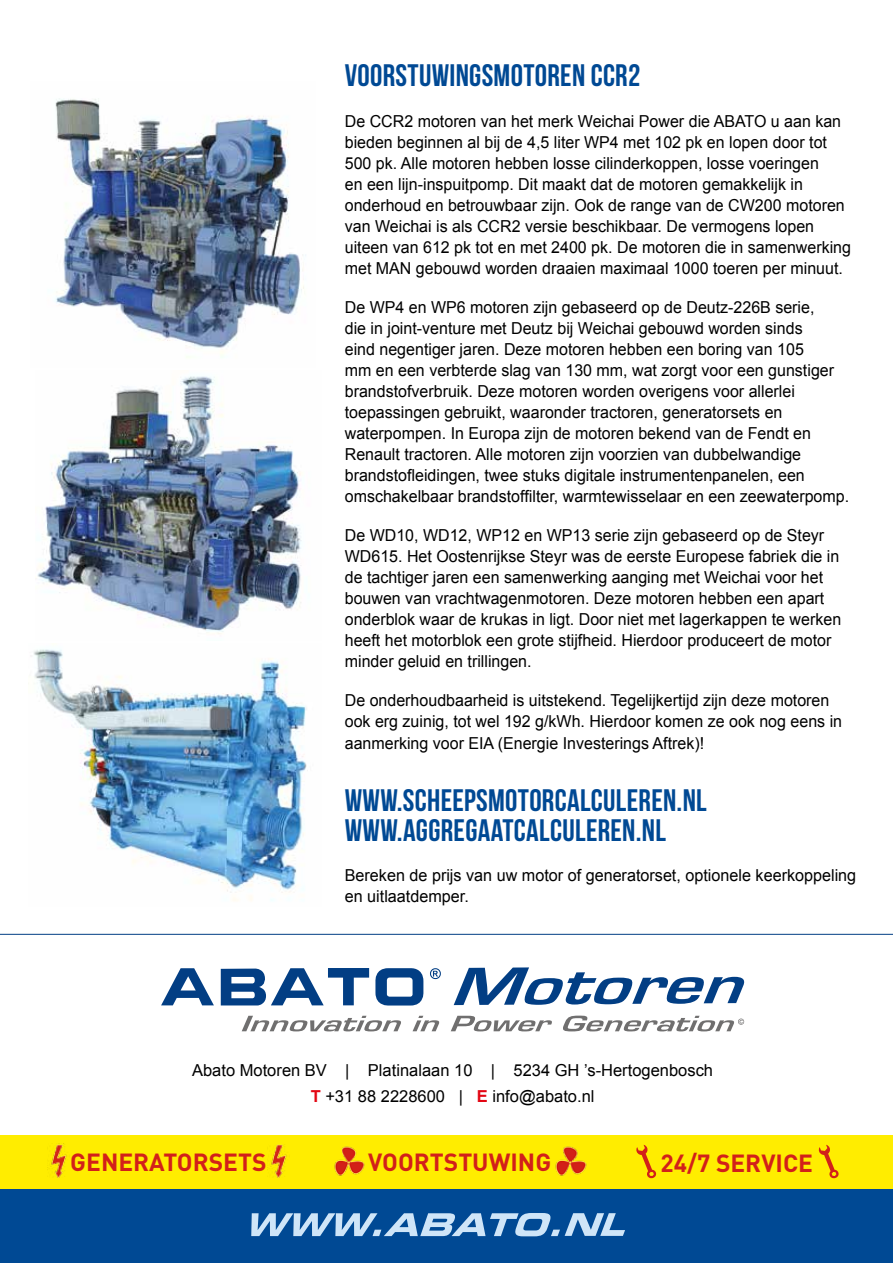
<style>
.page{position:relative;width:893px;height:1263px;background:#fff}
.page>*{position:absolute;margin:0;border:0;box-sizing:border-box;transform-origin:0 0}
.t1{font:31.05px/30px "Bebas Neue";letter-spacing:.01em;color:#004994}
.t2{font:700 24.45px "DIN";color:#d2201a}
.t3{font:16.5px/21px "Arial";color:#000}
.s1{font-weight:700;color:#e30613}
</style>
<div class="page">
<img style="left:33px;top:649px;width:274px;height:252px">
<div style="left:0;top:1188px;width:893px;height:75px;background:#004994"></div>
<div style="left:0;top:1135px;width:893px;height:53px;background:#ffed00"></div>
<svg style="left:454px;top:967px;width:291px;height:38px"></svg>
<svg style="left:430px;top:968px;width:11px;height:11px"></svg>
<svg style="left:375px;top:968px;width:49px;height:38px"></svg>
<svg style="left:221px;top:968px;width:148px;height:37px"></svg>
<svg style="left:161px;top:968px;width:53px;height:37px"></svg>
<svg style="left:242px;top:1016px;width:159px;height:15px"></svg>
<svg style="left:413px;top:1016px;width:27px;height:15px"></svg>
<svg style="left:451px;top:1016px;width:101px;height:15px"></svg>
<svg style="left:563px;top:1015px;width:181px;height:16px"></svg>
<img style="left:50px;top:1143px;width:17px;height:35px">
<img style="left:270px;top:1145px;width:17px;height:33px">
<img style="left:334px;top:1146px;width:31px;height:30px">
<img style="left:555px;top:1146px;width:32px;height:30px">
<svg style="left:636px;top:1145px;width:21px;height:34px"></svg>
<svg style="left:818px;top:1145px;width:21px;height:34px"></svg>
<hr style="left:0;top:934px;width:893px;height:1px;background:#023e84">
<img style="left:37px;top:376px;width:265px;height:258px">
<img style="left:55px;top:98px;width:251px;height:260px">
<svg style="left:251px;top:1213px;width:374px;height:23px"></svg>
<h1 class="t1" style="left:345px;top:60px;width:297px">VOORSTUWINGSMOTOREN CCR2</h1>
<p class="t3" style="left:345px;top:111px;width:508px">De CCR2 motoren van het merk Weichai Power die ABATO u aan kan bieden beginnen al bij de 4,5 liter WP4 met 102 pk en lopen door tot 500 pk. Alle motoren hebben losse cilinderkoppen, losse voeringen<br>en een lijn-inspuitpomp. Dit maakt dat de motoren gemakkelijk in onderhoud en betrouwbaar zijn. Ook de range van de CW200 motoren van Weichai is als CCR2 versie beschikbaar. De vermogens lopen uiteen van 612 pk tot en met 2400 pk. De motoren die in samenwerking met MAN gebouwd worden draaien maximaal 1000 toeren per minuut.</p>
<p class="t3" style="left:345px;top:297px;width:506px">De WP4 en WP6 motoren zijn gebaseerd op de Deutz-226B serie,<br>die in joint-venture met Deutz bij Weichai gebouwd worden sinds<br>eind negentiger jaren. Deze motoren hebben een boring van 105<br>mm en een verbterde slag van 130 mm, wat zorgt voor een gunstiger brandstofverbruik. Deze motoren worden overigens voor allerlei toepassingen gebruikt, waaronder tractoren, generatorsets en waterpompen. In Europa zijn de motoren bekend van de Fendt en Renault tractoren. Alle motoren zijn voorzien van dubbelwandige brandstofleidingen, twee stuks digitale instrumentenpanelen, een omschakelbaar brandstoffilter, warmtewisselaar en een zeewaterpomp.</p>
<p class="t3" style="left:345px;top:525px;width:498px">De WD10, WD12, WP12 en WP13 serie zijn gebaseerd op de Steyr WD615. Het Oostenrijkse Steyr was de eerste Europese fabriek die in de tachtiger jaren een samenwerking aanging met Weichai voor het bouwen van vrachtwagenmotoren. Deze motoren hebben een apart onderblok waar de krukas in ligt. Door niet met lagerkappen te werken heeft het motorblok een grote stijfheid. Hierdoor produceert de motor minder geluid en trillingen.</p>
<p class="t3" style="left:345px;top:690px;width:499px">De onderhoudbaarheid is uitstekend. Tegelijkertijd zijn deze motoren ook erg zuinig, tot wel 192 g/kWh. Hierdoor komen ze ook nog eens in</p>
<p class="t3" style="left:345px;top:733px;width:361px">aanmerking voor EIA (Energie Investerings Aftrek)!</p>
<h1 class="t1" style="left:345px;top:785px;width:364px">WWW.SCHEEPSMOTORCALCULEREN.NL<br>WWW.AGGREGAATCALCULEREN.NL</h1>
<p class="t3" style="left:345px;top:865px;width:513px">Bereken de prijs van uw motor of generatorset, optionele keerkoppeling en uitlaatdemper.</p>
<p class="t3" style="left:192px;top:1058px;width:522px;line-height:25.5px;text-align:center">Abato Motoren BV | Platinalaan 10 | 5234 GH ’s-Hertogenbosch<br><span class="s1">T</span> +31 88 2228600 | <span class="s1">E</span> info@abato.nl</p>
<h2 class="t2" style="left:70px;top:1146px;width:198px">GENERATORSETS</h2>
<h2 class="t2" style="left:368px;top:1146px;width:184px">VOORTSTUWING</h2>
<h2 class="t2" style="left:660px;top:1147px;width:154px">24/7 SERVICE</h2>
</div>
